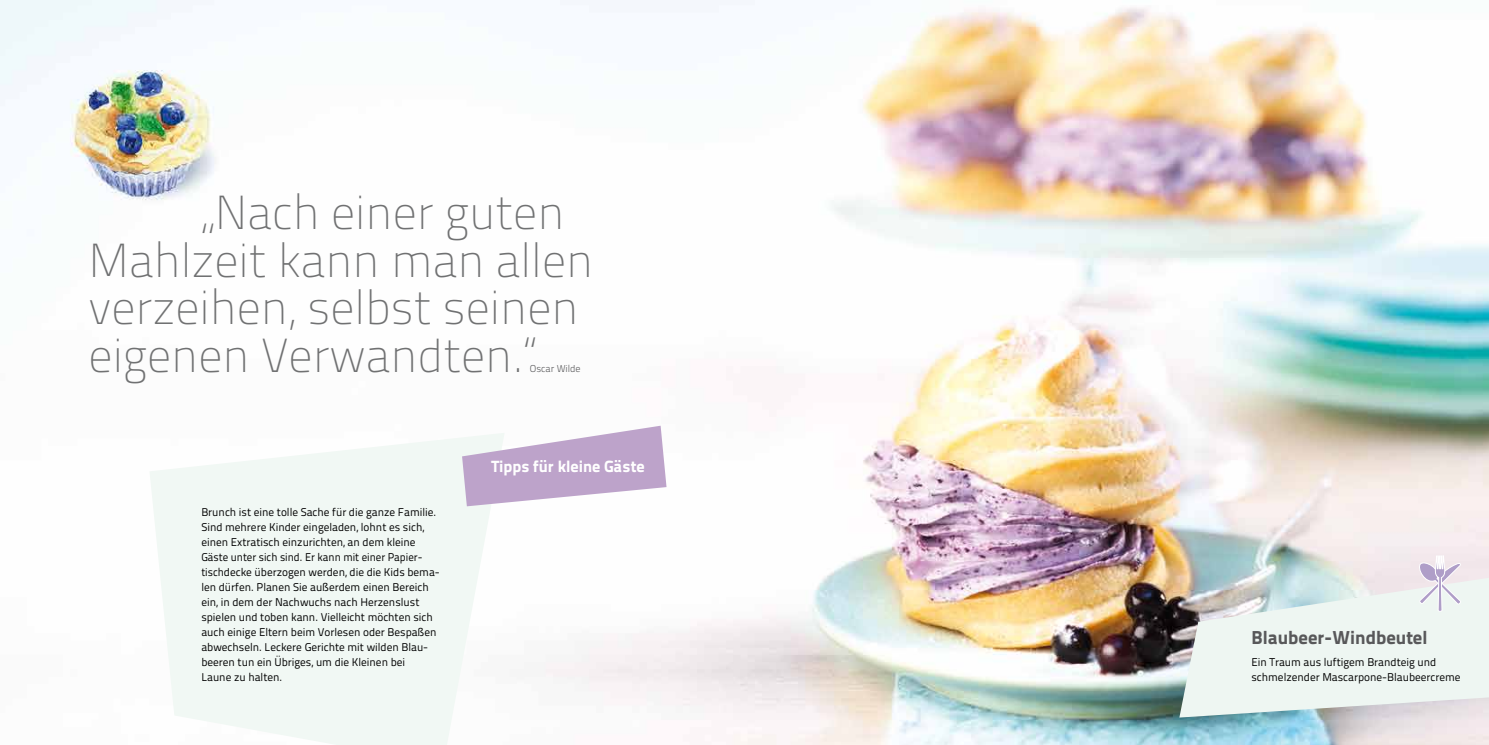
<style>
.page{position:relative;width:1489px;height:745px;background:#fff}
.page>*{position:absolute;margin:0;border:0;box-sizing:border-box;transform-origin:0 0}
.t1{font:47.62px/47.6px "Titillium Text 22 L 1 wt";color:#707172}
.t2{font:18.75px "Titillium Text 22 L 999 wt";color:#58585a}
.t3{font:16.25px "Titillium Text 22 L 999 wt";color:#fff}
.t4{font:11.25px/15px "Titillium Text 22 L 400 wt";color:#000}
.t5{font:10px "Titillium Text 22 L 250 wt";color:#58585a}
</style>
<div class="page">
<img style="left:0;top:0;width:1488px;height:744px">
<svg style="left:1179px;top:555px;width:309px;height:162px;background:#dfe6e5"></svg>
<svg style="left:149px;top:432px;width:355px;height:312px;fill:#f1f8f4"></svg>
<svg style="left:462px;top:425px;width:204px;height:81px"></svg>
<h1 class="t1" style="left:89px;top:186px;width:506px;text-indent:112px">„Nach einer guten<br>Mahlzeit kann man allen verzeihen, selbst seinen eigenen Verwandten.“</h1>
<p class="t5" style="left:530px;top:361px;width:52px">Oscar Wilde</p>
<p class="t4" style="left:201px;top:503px;width:240px">Brunch ist eine tolle Sache für die ganze Familie.<br>Sind mehrere Kinder eingeladen, lohnt es sich, einen Extratisch einzurichten, an dem kleine Gäste unter sich sind. Er kann mit einer Papier&shy;tischdecke überzogen werden, die die Kids bema&shy;len dürfen. Planen Sie außerdem einen Bereich ein, in dem der Nachwuchs nach Herzenslust spielen und toben kann. Vielleicht möchten sich auch einige Eltern beim Vorlesen oder Bespaßen abwechseln. Leckere Gerichte mit wilden Blau&shy;beeren tun ein Übriges, um die Kleinen bei<br>Laune zu halten.</p>
<h3 class="t3" style="left:491px;top:453px;width:155px">Tipps für kleine Gäste</h3>
<h2 class="t2" style="left:1251px;top:622px;width:177px">Blaubeer-Windbeutel</h2>
<p class="t4" style="left:1251px;top:653px;width:211px">Ein Traum aus luftigem Brandteig und schmelzender Mascarpone-Blaubeercreme</p>
</div>
